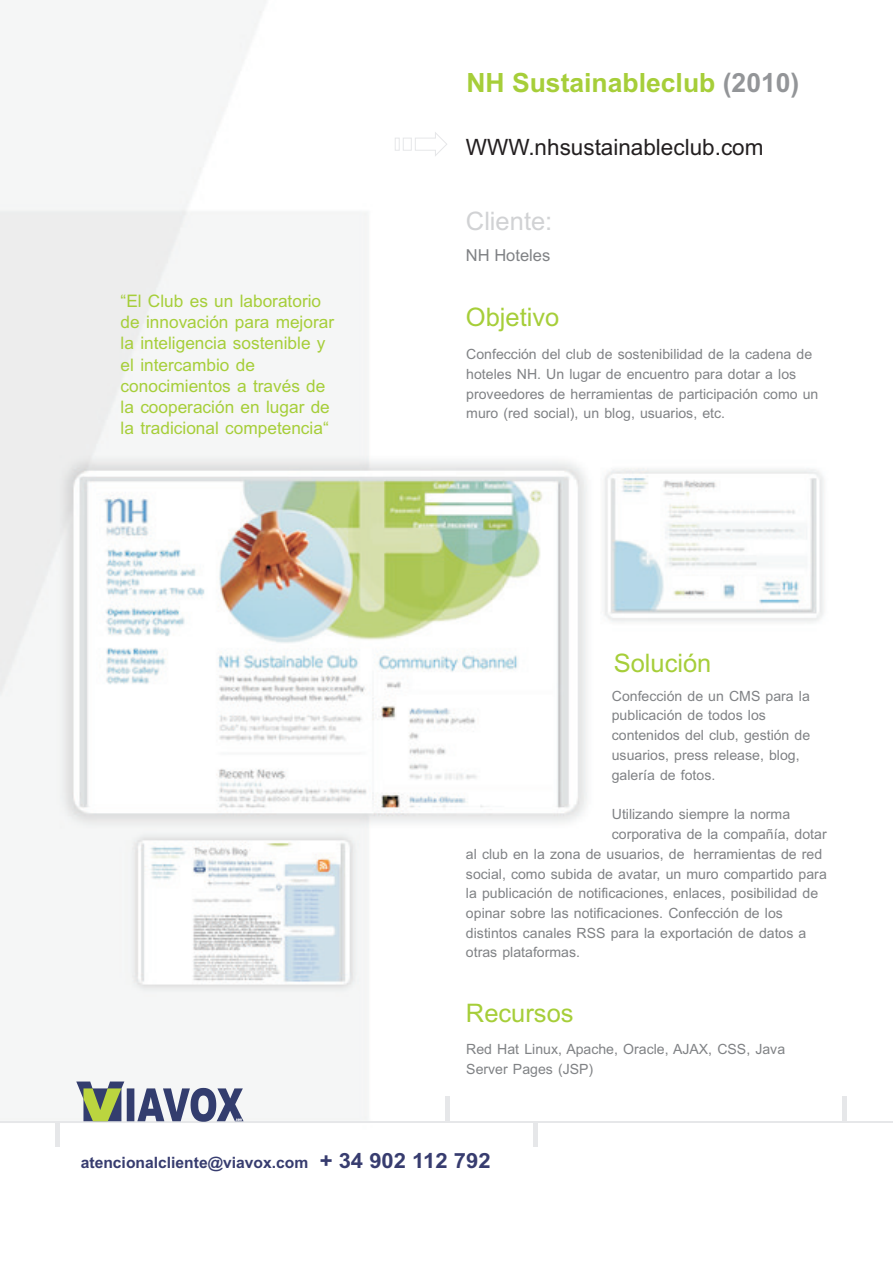
<style>
.page{position:relative;width:893px;height:1263px;background:#fff}
.page>*{position:absolute;margin:0;border:0;box-sizing:border-box;transform-origin:0 0}
.t1{font:700 26.55px "Arial";color:#a6ce39}
.t2{font:25.5px "Arial";color:#a6ce39}
.t3{font:25.5px "Arial";color:#d1d2d4}
.t4{font:22.5px "Arial";color:#231f20}
.t5{font:17.25px/21.1px "Arial";color:#a6ce39}
.t6{font:16.5px "Arial";color:#808285}
.t7{font:700 15.6px "Arial";color:#373c6f}
.t8{font:14.1px/19.6px "Arial";color:#808285}
.s1{color:#939598}
.s2{font-size:21px}
</style>
<div class="page">
<img style="left:0;top:0;width:893px;height:1147px">
<hr style="left:0;top:1121px;width:893px;height:1px;background:#e6e7e9">
<hr style="left:446px;top:1097px;width:4px;height:24px;background:#e6e7e9">
<hr style="left:533px;top:1122px;width:4px;height:24px;background:#e6e7e9">
<hr style="left:842px;top:1097px;width:4px;height:24px;background:#e6e7e9">
<hr style="left:55px;top:1122px;width:4px;height:24px;background:#e6e7e9">
<svg style="left:395px;top:132px;width:52px;height:24px"></svg>
<svg style="left:76px;top:1081px;width:168px;height:41px"></svg>
<h1 class="t1" style="left:466px;top:73px;width:335px">NH Sustainableclub <span class="s1">(2010)</span></h1>
<h3 class="t4" style="left:466px;top:138px;width:299px">WWW.nhsustainableclub.com</h3>
<p class="t5" style="left:121px;top:292px;width:215px">“El Club es un laboratorio de innovación para mejorar la inteligencia sostenible y el intercambio de conocimientos a través de la cooperación en lugar de la tradicional competencia“</p>
<h2 class="t3" style="left:466px;top:211px;width:88px">Cliente:</h2>
<p class="t6" style="left:466px;top:249px;width:86px">NH Hoteles</p>
<h2 class="t2" style="left:466px;top:307px;width:95px">Objetivo</h2>
<p class="t8" style="left:466px;top:346px;width:354px">Confección del club de sostenibilidad de la cadena de hoteles NH. Un lugar de encuentro para dotar a los proveedores de herramientas de participación como un muro (red social), un blog, usuarios, etc.</p>
<h2 class="t2" style="left:614px;top:653px;width:99px">Solución</h2>
<p class="t8" style="left:612px;top:687px;width:200px">Confección de un CMS para la publicación de todos los contenidos del club, gestión de usuarios, press release, blog, galería de fotos.</p>
<p class="t8" style="left:612px;top:805px;width:216px">Utilizando siempre la norma corporativa de la compañía, dotar</p>
<p class="t8" style="left:466px;top:845px;width:362px">al club en la zona de usuarios, de herramientas de red social, como subida de avatar, un muro compartido para la publicación de notificaciones, enlaces, posibilidad de opinar sobre las notificaciones. Confección de los distintos canales RSS para la exportación de datos a otras plataformas.</p>
<h2 class="t2" style="left:466px;top:1003px;width:109px">Recursos</h2>
<p class="t8" style="left:466px;top:1040px;width:320px">Red Hat Linux, Apache, Oracle, AJAX, CSS, Java<br>Server Pages (JSP)</p>
<p class="t7" style="left:81px;top:1156px;width:411px">atencionalcliente@viavox.com <span class="s2">+ 34 902 112 792</span></p>
</div>
